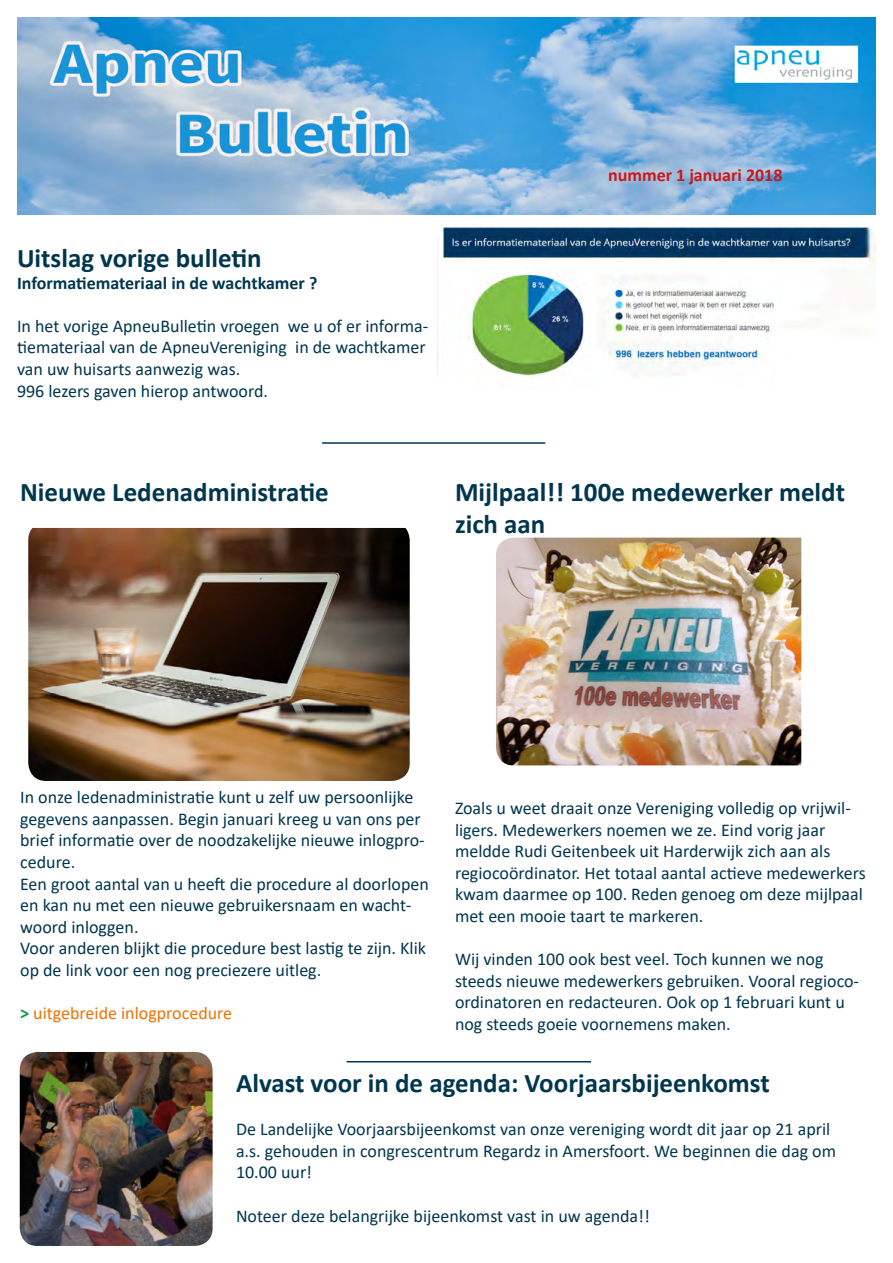
<style>
.page{position:relative;width:893px;height:1263px;background:#fff}
.page>*{position:absolute;margin:0;border:0;box-sizing:border-box;transform-origin:0 0}
.t1{font:700 27px/32.4px "Calibri";color:#00364e}
.t2{font:18px/21.6px "Calibri";color:#00364e}
.t3{font:700 18px "Calibri";color:#00364e}
.t4{font:18px "Calibri";color:#ee7203}
.t5{font:700 18px "Calibri";color:#cd171a}
.s1{font-weight:700;color:#00983d}
</style>
<div class="page">
<img style="left:17px;top:17px;width:859px;height:198px">
<img style="left:437px;top:224px;width:439px;height:152px">
<img style="left:496px;top:538px;width:305px;height:227px">
<hr style="left:322px;top:442px;width:223px;height:2px;background:#00364e">
<hr style="left:347px;top:1061px;width:244px;height:1px;background:#00364e">
<img style="left:28px;top:528px;width:382px;height:253px">
<img style="left:20px;top:1052px;width:193px;height:194px">
<h1 class="t1" style="left:17px;top:241px;width:246px">Uitslag vorige bulletin</h1>
<p class="t3" style="left:17px;top:270px;width:302px">Informatiemateriaal in de wachtkamer ?</p>
<p class="t2" style="left:17px;top:315px;width:413px">In het vorige ApneuBulletin vroegen we u of er informa&shy;tiemateriaal van de ApneuVereniging in de wachtkamer van uw huisarts aanwezig was.<br>996 lezers gaven hierop antwoord.</p>
<p class="t5" style="left:608px;top:163px;width:176px">nummer 1 januari 2018</p>
<h1 class="t1" style="left:20px;top:475px;width:310px">Nieuwe Ledenadministratie</h1>
<h1 class="t1" style="left:455px;top:475px;width:392px">Mijlpaal!! 100e medewerker meldt zich aan</h1>
<p class="t2" style="left:20px;top:786px;width:410px">In onze ledenadministratie kunt u zelf uw persoonlijke gegevens aanpassen. Begin januari kreeg u van ons per brief informatie over de noodzakelijke nieuwe inlogpro&shy;cedure.<br>Een groot aantal van u heeft die procedure al doorlopen en kan nu met een nieuwe gebruikersnaam en wacht&shy;woord inloggen.<br>Voor anderen blijkt die procedure best lastig te zijn. Klik op de link voor een nog preciezere uitleg.</p>
<p class="t4" style="left:20px;top:1001px;width:214px"><span class="s1">&gt;</span> uitgebreide inlogprocedure</p>
<p class="t2" style="left:455px;top:797px;width:412px">Zoals u weet draait onze Vereniging volledig op vrijwil&shy;ligers. Medewerkers noemen we ze. Eind vorig jaar meldde Rudi Geitenbeek uit Harderwijk zich aan als regiocoördinator. Het totaal aantal actieve medewerkers kwam daarmee op 100. Reden genoeg om deze mijlpaal met een mooie taart te markeren.</p>
<p class="t2" style="left:455px;top:948px;width:406px">Wij vinden 100 ook best veel. Toch kunnen we nog steeds nieuwe medewerkers gebruiken. Vooral regioco&shy;ördinatoren en redacteuren. Ook op 1 februari kunt u nog steeds goeie voornemens maken.</p>
<h1 class="t1" style="left:236px;top:1066px;width:535px">Alvast voor in de agenda: Voorjaarsbijeenkomst</h1>
<p class="t2" style="left:236px;top:1118px;width:602px">De Landelijke Voorjaarsbijeenkomst van onze vereniging wordt dit jaar op 21 april a.s. gehouden in congrescentrum Regardz in Amersfoort. We beginnen die dag om<br>10.00 uur!</p>
<p class="t2" style="left:236px;top:1204px;width:415px">Noteer deze belangrijke bijeenkomst vast in uw agenda!!</p>
</div>
